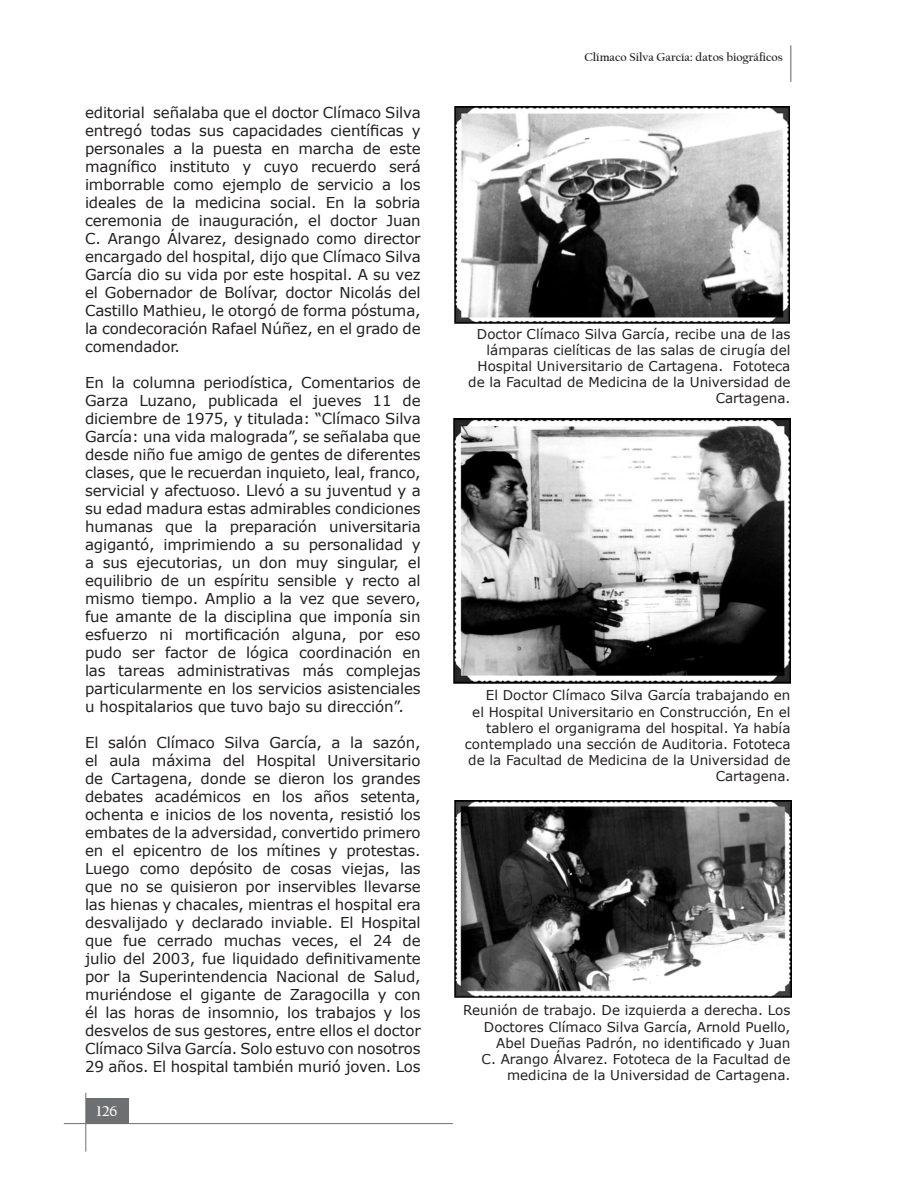
<style>
.page{position:relative;width:918px;height:1188px;background:#fff}
.page>*{position:absolute;margin:0;border:0;box-sizing:border-box;transform-origin:0 0}
.t1{font:15px/18px "Verdana";letter-spacing:-.01em;color:#231f20;text-align:justify}
.t2{font:700 15px "Californian FB";color:#fff}
.t3{font:13.5px/16.2px "Verdana";color:#231f20;text-align:right}
.t4{font:700 12px "Californian FB";color:#231f20}
</style>
<div class="page">
<hr style="left:64px;top:1123px;width:389px;height:1px;background:#6d6f71">
<div style="left:86px;top:1098px;width:43px;height:26px;background:#6d6f71"></div>
<hr style="left:85px;top:1093px;width:1px;height:59px;background:#6d6f71">
<hr style="left:790px;top:45px;width:2px;height:37px;background:#939698">
<img style="left:455px;top:106px;width:335px;height:217px">
<img style="left:454px;top:418px;width:336px;height:266px">
<img style="left:455px;top:800px;width:336px;height:197px">
<p class="t1" style="left:85px;top:103px;width:337px">editorial señalaba que el doctor Clímaco Silva entregó todas sus capacidades científicas y personales a la puesta en marcha de este magnífico instituto y cuyo recuerdo será imborrable como ejemplo de servicio a los ideales de la medicina social. En la sobria ceremonia de inauguración, el doctor Juan C. Arango Álvarez, designado como director encargado del hospital, dijo que Clímaco Silva García dio su vida por este hospital. A su vez el Gobernador de Bolívar, doctor Nicolás del Castillo Mathieu, le otorgó de forma póstuma, la condecoración Rafael Núñez, en el grado de comendador.</p>
<p class="t1" style="left:85px;top:373px;width:337px">En la columna periodística, Comentarios de Garza Luzano, publicada el jueves 11 de diciembre de 1975, y titulada: “Clímaco Silva García: una vida malograda”, se señalaba que desde niño fue amigo de gentes de diferentes clases, que le recuerdan inquieto, leal, franco, servicial y afectuoso. Llevó a su juventud y a su edad madura estas admirables condiciones humanas que la preparación universitaria agigantó, imprimiendo a su personalidad y a sus ejecutorias, un don muy singular, el equilibrio de un espíritu sensible y recto al mismo tiempo. Amplio a la vez que severo, fue amante de la disciplina que imponía sin esfuerzo ni mortificación alguna, por eso pudo ser factor de lógica coordinación en las tareas administrativas más complejas particularmente en los servicios asistenciales u hospitalarios que tuvo bajo su dirección”.</p>
<p class="t1" style="left:85px;top:733px;width:337px">El salón Clímaco Silva García, a la sazón, el aula máxima del Hospital Universitario de Cartagena, donde se dieron los grandes debates académicos en los años setenta, ochenta e inicios de los noventa, resistió los embates de la adversidad, convertido primero en el epicentro de los mítines y protestas.<br>Luego como depósito de cosas viejas, las que no se quisieron por inservibles llevarse las hienas y chacales, mientras el hospital era desvalijado y declarado inviable. El Hospital que fue cerrado muchas veces, el 24 de julio del 2003, fue liquidado definitivamente por la Superintendencia Nacional de Salud, muriéndose el gigante de Zaragocilla y con él las horas de insomnio, los trabajos y los desvelos de sus gestores, entre ellos el doctor Clímaco Silva García. Solo estuvo con nosotros 29 años. El hospital también murió joven. Los</p>
<p class="t2" style="left:96px;top:1102px;width:22px">126</p>
<p class="t4" style="left:584px;top:50px;width:200px">Clímaco Silva García: datos biográficos</p>
<p class="t3" style="left:468px;top:325px;width:324px">Doctor Clímaco Silva García, recibe una de las lámparas cielíticas de las salas de cirugía del Hospital Universitario de Cartagena. Fototeca de la Facultad de Medicina de la Universidad de Cartagena.</p>
<p class="t3" style="left:465px;top:687px;width:327px">El Doctor Clímaco Silva García trabajando en<br>el Hospital Universitario en Construcción, En el tablero el organigrama del hospital. Ya había contemplado una sección de Auditoria. Fototeca de la Facultad de Medicina de la Universidad de Cartagena.</p>
<p class="t3" style="left:463px;top:1002px;width:329px">Reunión de trabajo. De izquierda a derecha. Los Doctores Clímaco Silva García, Arnold Puello, Abel Dueñas Padrón, no identificado y Juan<br>C. Arango Álvarez. Fototeca de la Facultad de medicina de la Universidad de Cartagena.</p>
</div>
